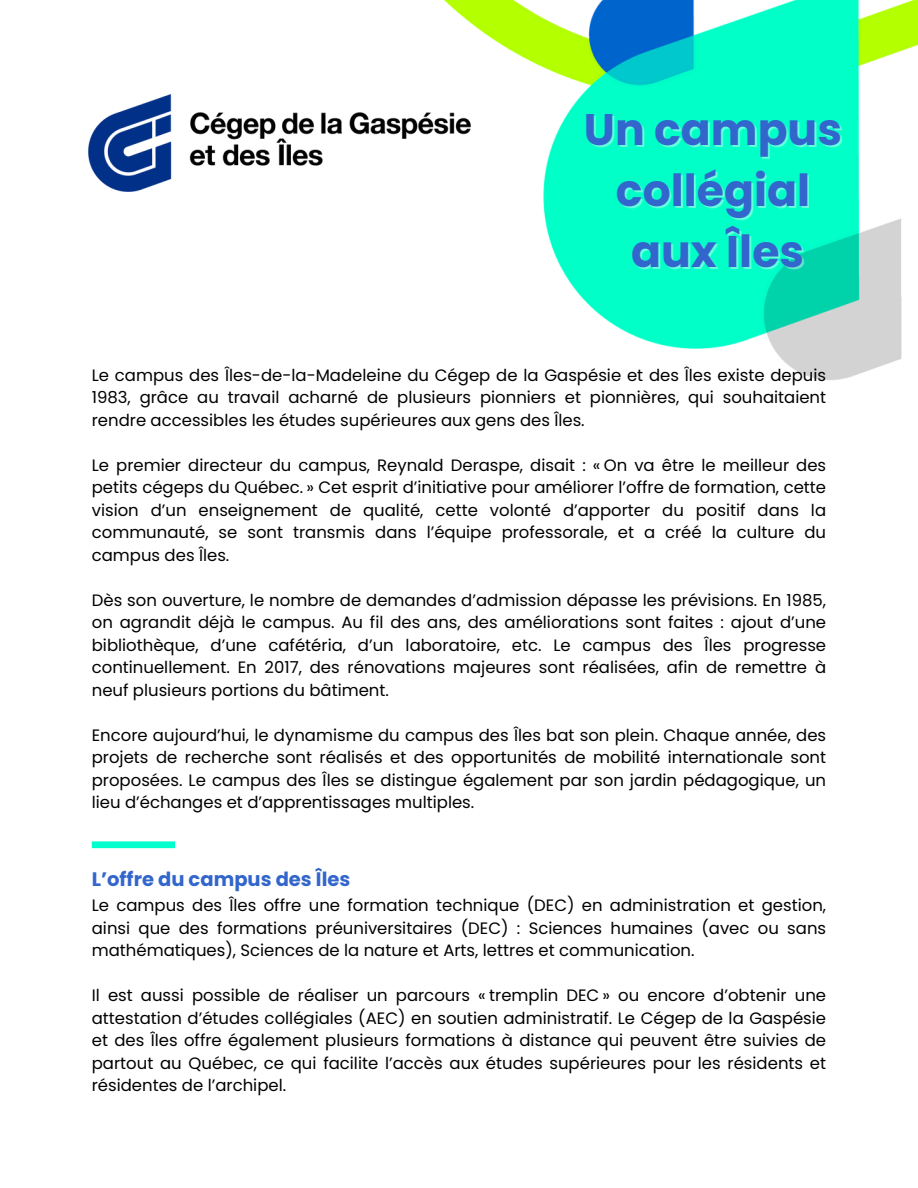
<style>
.page{position:relative;width:918px;height:1188px;background:#fff}
.page>*{position:absolute;margin:0;border:0;box-sizing:border-box;transform-origin:0 0}
.t1{font:700 44.1px/60.8px "Poppins";color:#36c;text-align:center}
.t2{font:700 19.5px "Poppins";color:#36c}
.t3{font:16.5px/22.5px "Poppins";color:#000;text-align:justify}
</style>
<div class="page">
<img style="left:444px;top:0;width:474px;height:381px">
<div style="left:92px;top:841px;width:83px;height:7px;background:#0fc"></div>
<img style="left:88px;top:66px;width:420px;height:153px">
<p class="t1" style="left:584px;top:99px;width:260px">Un campus</p>
<p class="t1" style="left:616px;top:160px;width:196px">collégial aux Îles</p>
<h1 class="t3" style="left:92px;top:364px;width:736px">Le campus des Îles-de-la-Madeleine du Cégep de la Gaspésie et des Îles existe depuis 1983, grâce au travail acharné de plusieurs pionniers et pionnières, qui souhaitaient rendre accessibles les études supérieures aux gens des Îles.</h1>
<p class="t3" style="left:92px;top:454px;width:736px">Le premier directeur du campus, Reynald Deraspe, disait : « On va être le meilleur des petits cégeps du Québec. » Cet esprit d’initiative pour améliorer l’offre de formation, cette vision d’un enseignement de qualité, cette volonté d’apporter du positif dans la communauté, se sont transmis dans l’équipe professorale, et a créé la culture du campus des Îles.</p>
<p class="t3" style="left:92px;top:589px;width:736px">Dès son ouverture, le nombre de demandes d’admission dépasse les prévisions. En 1985, on agrandit déjà le campus. Au fil des ans, des améliorations sont faites : ajout d’une bibliothèque, d’une cafétéria, d’un laboratoire, etc. Le campus des Îles progresse continuellement. En 2017, des rénovations majeures sont réalisées, afin de remettre à neuf plusieurs portions du bâtiment.</p>
<p class="t3" style="left:92px;top:724px;width:736px">Encore aujourd’hui, le dynamisme du campus des Îles bat son plein. Chaque année, des projets de recherche sont réalisés et des opportunités de mobilité internationale sont proposées. Le campus des Îles se distingue également par son jardin pédagogique, un lieu d’échanges et d’apprentissages multiples.</p>
<p class="t2" style="left:92px;top:866px;width:260px">L’offre du campus des Îles</p>
<p class="t3" style="left:92px;top:894px;width:736px">Le campus des Îles offre une formation technique (DEC) en administration et gestion, ainsi que des formations préuniversitaires (DEC) : Sciences humaines (avec ou sans mathématiques), Sciences de la nature et Arts, lettres et communication.</p>
<p class="t3" style="left:92px;top:984px;width:736px">Il est aussi possible de réaliser un parcours « tremplin DEC » ou encore d’obtenir une attestation d’études collégiales (AEC) en soutien administratif. Le Cégep de la Gaspésie et des Îles offre également plusieurs formations à distance qui peuvent être suivies de partout au Québec, ce qui facilite l’accès aux études supérieures pour les résidents et résidentes de l’archipel.</p>
</div>
